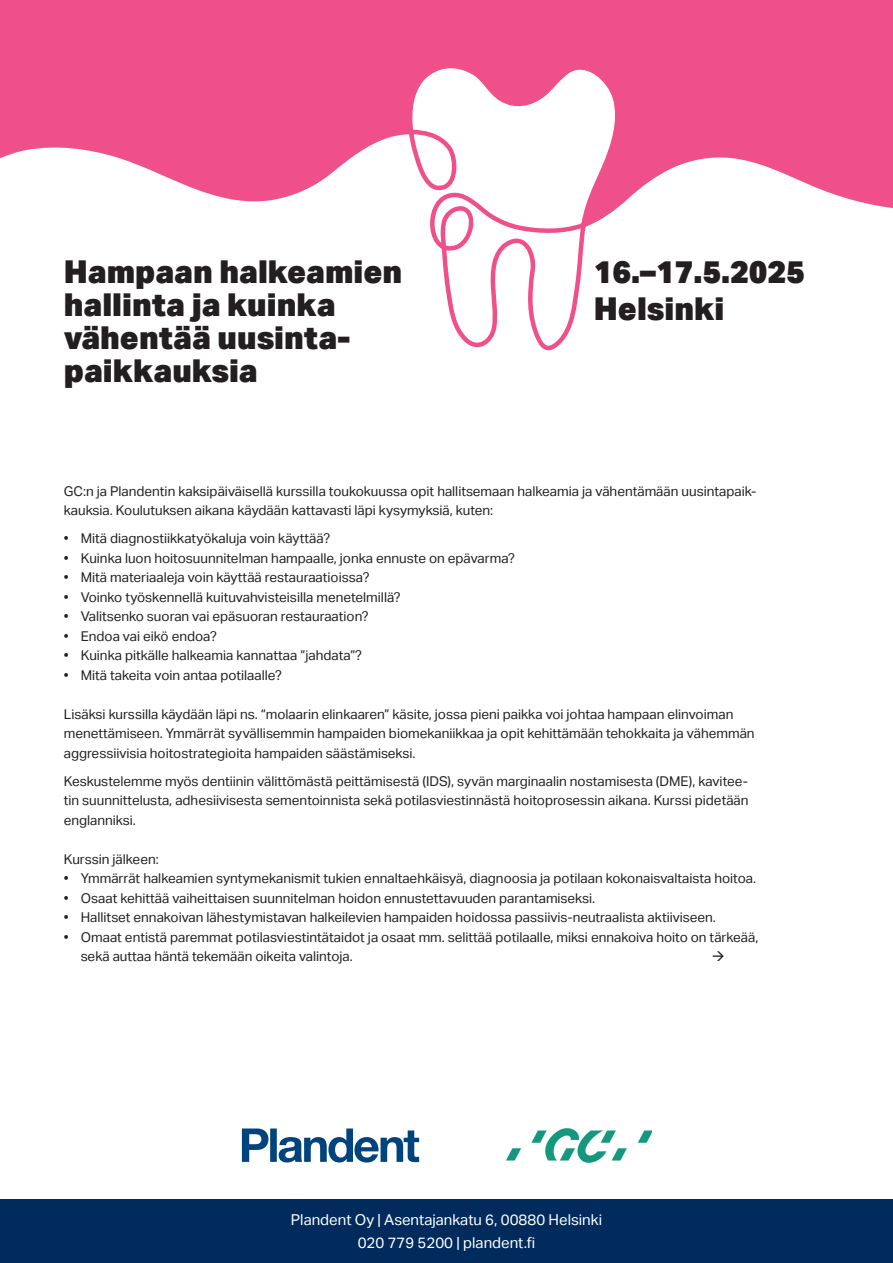
<style>
.page{position:relative;width:893px;height:1263px;background:#fff}
.page>*{position:absolute;margin:0;border:0;box-sizing:border-box;transform-origin:0 0}
.tuotenimi-14{font:900 31.5px/33px "Aktiv Grotesk";color:#231f20}
.Perusteksti_musta{font:15px/22.5px "Aktiv Grotesk";color:#fff;text-align:center}
.leipis-9{font:13.5px/19.5px "Aktiv Grotesk";color:#231f20}
.tuotenimi-14-2{font:13.5px/19.5px "Aktiv Grotesk";color:#231f20}
</style>
<div class="page">
<div style="left:0;top:1199px;width:893px;height:64px;background:#002b5c"></div>
<svg style="left:430px;top:225px;width:160px;height:126px"></svg>
<svg style="left:0;top:0;width:893px;height:225px;fill:#f05089"></svg>
<svg style="left:242px;top:1128px;width:177px;height:34px"></svg>
<img style="left:506px;top:1128px;width:145px;height:35px">
<p class="tuotenimi-14" style="left:64px;top:254px;width:340px">Hampaan halkeamien hallinta ja kuinka vähentää uusinta&shy;paikkauksia</p>
<p class="tuotenimi-14" style="left:594px;top:254px;width:212px">16.–17.5.2025</p>
<p class="tuotenimi-14" style="left:594px;top:292px;width:132px">Helsinki</p>
<p class="tuotenimi-14-2" style="left:64px;top:481px;width:694px">GC:n ja Plandentin kaksipäiväisellä kurssilla toukokuussa opit hallitsemaan halkeamia ja vähentämään uusintapaik&shy;kauksia. Koulutuksen aikana käydään kattavasti läpi kysymyksiä, kuten:</p>
<p class="leipis-9" style="left:64px;top:529px;width:268px">• Mitä diagnostiikkatyökaluja voin käyttää?</p>
<p class="leipis-9" style="left:64px;top:548px;width:453px">• Kuinka luon hoitosuunnitelman hampaalle, jonka ennuste on epävarma?</p>
<p class="leipis-9" style="left:64px;top:568px;width:307px">• Mitä materiaaleja voin käyttää restauraatioissa?</p>
<p class="leipis-9" style="left:64px;top:587px;width:338px">• Voinko työskennellä kuituvahvisteisilla menetelmillä?</p>
<p class="leipis-9" style="left:64px;top:607px;width:306px">• Valitsenko suoran vai epäsuoran restauraation?</p>
<p class="leipis-9" style="left:64px;top:626px;width:155px">• Endoa vai eikö endoa?</p>
<p class="leipis-9" style="left:64px;top:646px;width:300px">• Kuinka pitkälle halkeamia kannattaa ”jahdata”?</p>
<p class="leipis-9" style="left:64px;top:665px;width:220px">• Mitä takeita voin antaa potilaalle?</p>
<p class="leipis-9" style="left:64px;top:704px;width:692px">Lisäksi kurssilla käydään läpi ns. “molaarin elinkaaren” käsite, jossa pieni paikka voi johtaa hampaan elinvoiman menettämiseen. Ymmärrät syvällisemmin hampaiden biomekaniikkaa ja opit kehittämään tehokkaita ja vähemmän aggressiivisia hoitostrategioita hampaiden säästämiseksi.</p>
<p class="leipis-9" style="left:64px;top:771px;width:686px;text-align:justify">Keskustelemme myös dentiinin välittömästä peittämisestä (IDS), syvän marginaalin nostamisesta (DME), kavitee&shy;tin suunnittelusta, adhesiivisesta sementoinnista sekä potilasviestinnästä hoitoprosessin aikana. Kurssi pidetään englanniksi.</p>
<p class="leipis-9" style="left:64px;top:849px;width:96px">Kurssin jälkeen:</p>
<p class="leipis-9" style="left:64px;top:869px;width:694px">• Ymmärrät halkeamien syntymekanismit tukien ennaltaehkäisyä, diagnoosia ja potilaan kokonaisvaltaista hoitoa.</p>
<p class="leipis-9" style="left:64px;top:888px;width:533px">• Osaat kehittää vaiheittaisen suunnitelman hoidon ennustettavuuden parantamiseksi.</p>
<p class="leipis-9" style="left:64px;top:908px;width:654px">• Hallitset ennakoivan lähestymistavan halkeilevien hampaiden hoidossa passiivis-neutraalista aktiiviseen.</p>
<p class="leipis-9" style="left:81px;top:927px;width:679px;text-indent:-17px">• Omaat entistä paremmat potilasviestintätaidot ja osaat mm. selittää potilaalle, miksi ennakoiva hoito on tärkeää, sekä auttaa häntä tekemään oikeita valintoja.</p>
<p class="Perusteksti_musta" style="left:291px;top:1209px;width:313px">Plandent Oy | Asentajankatu 6, 00880 Helsinki<br>020 779 5200 | plandent.fi</p>
</div>
